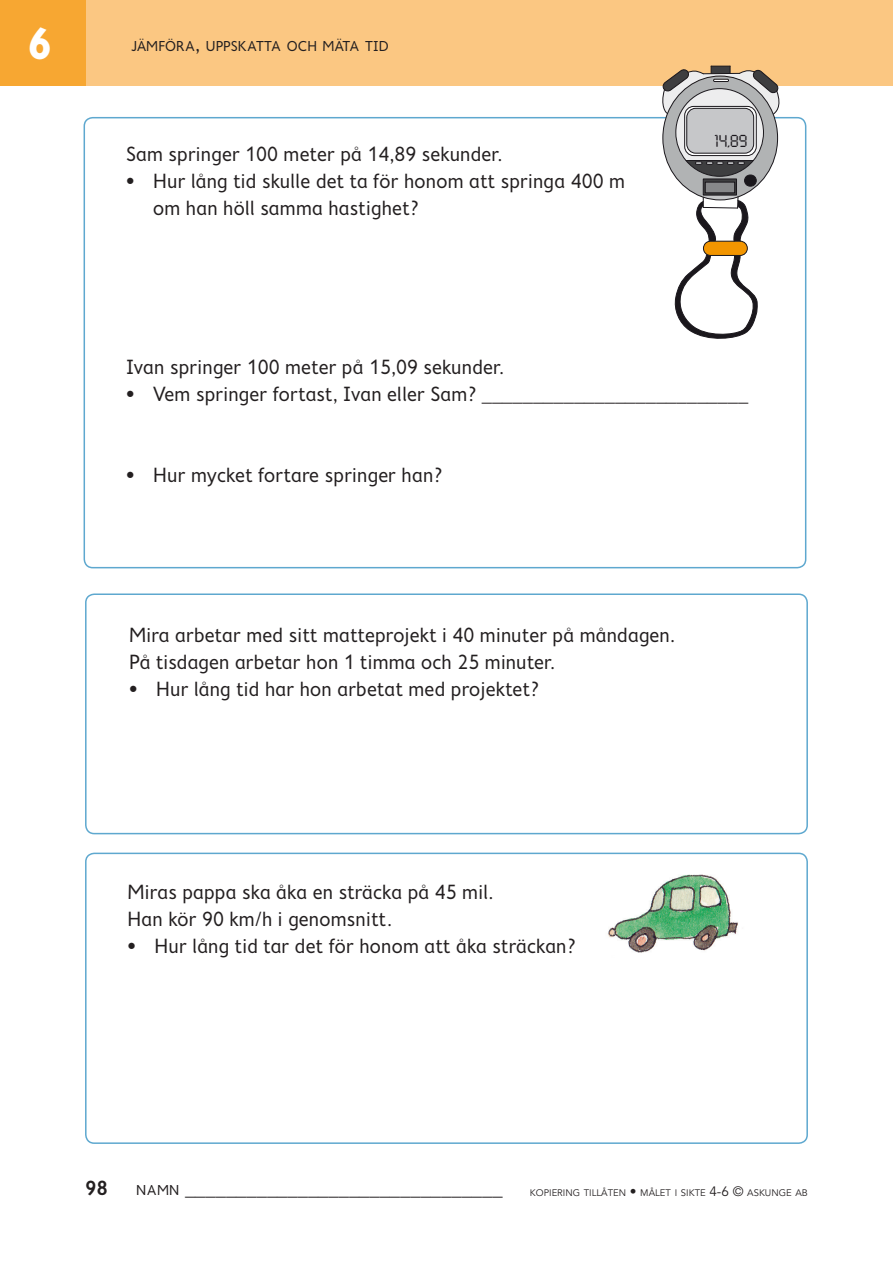
<style>
.page{position:relative;width:893px;height:1263px;background:#fff}
.page>*{position:absolute;margin:0;border:0;box-sizing:border-box;transform-origin:0 0}
.Kolumntitel{font:700 45px "Fiendstar";color:#fff}
.Brödtext{font:21px/27px "Fiendstar";color:#231f20}
.t1{font:600 21px "Fiendstar";color:#231f20}
.t2{font:15.3px "Digital ICG";color:#1a171c}
.Rubrik_3{font:14.7px "Fiendstar";color:#231f20}
.t3{font:9.45px "Avenir";color:#231f20}
.s1{font-size:21px}
.s2{font-size:14.7px}
.s3{font-size:13.5px}
</style>
<div class="page">
<div style="left:0;top:0;width:893px;height:85px;background:#fbc782"></div>
<div style="left:0;top:0;width:85px;height:85px;background:#f7a732"></div>
<div style="left:85px;top:853px;width:723px;height:291px;border:2px solid #5ea8cf;border-radius:9px"></div>
<div style="left:85px;top:593px;width:723px;height:241px;border:2px solid #5ea8cf;border-radius:9px"></div>
<div style="left:84px;top:117px;width:722px;height:451px;border:2px solid #5ea8cf;border-radius:9px"></div>
<img style="left:608px;top:874px;width:130px;height:79px">
<svg style="left:660px;top:66px;width:123px;height:273px"></svg>
<p class="Kolumntitel" style="left:28px;top:18px;width:26px">6</p>
<p class="Rubrik_3" style="left:131px;top:38px;width:259px">JÄMFÖRA<span class="s1">,</span> UPPSKATTA OCH MÄTA TID</p>
<p class="Brödtext" style="left:126px;top:140px;width:378px">Sam springer 100 meter på 14,89 sekunder.</p>
<p class="Brödtext" style="left:153px;top:167px;width:474px;text-indent:-27px">• Hur lång tid skulle det ta för honom att springa 400 m om han höll samma hastighet?</p>
<p class="t2" style="left:714px;top:131px;width:35px">14,89</p>
<p class="Brödtext" style="left:126px;top:354px;width:380px">Ivan springer 100 meter på 15,09 sekunder.</p>
<p class="Brödtext" style="left:126px;top:381px;width:624px">• Vem springer fortast, Ivan eller Sam? __________________________</p>
<p class="Brödtext" style="left:126px;top:462px;width:318px">• Hur mycket fortare springer han?</p>
<p class="Brödtext" style="left:129px;top:621px;width:548px">Mira arbetar med sitt matteprojekt i 40 minuter på måndagen.</p>
<p class="Brödtext" style="left:129px;top:648px;width:428px">På tisdagen arbetar hon 1 timma och 25 minuter.</p>
<p class="Brödtext" style="left:129px;top:675px;width:411px">• Hur lång tid har hon arbetat med projektet?</p>
<p class="Brödtext" style="left:128px;top:879px;width:368px">Miras pappa ska åka en sträcka på 45 mil.<br>Han kör 90 km/h i genomsnitt.</p>
<p class="Brödtext" style="left:128px;top:933px;width:450px">• Hur lång tid tar det för honom att åka sträckan?</p>
<p class="t1" style="left:85px;top:1176px;width:25px">98</p>
<p class="Brödtext" style="left:136px;top:1174px;width:368px"><span class="s2">NAMN</span> _______________________________</p>
<p class="t3" style="left:530px;top:1187px;width:280px">KOPIERING TILLÅTEN <span class="s3">•</span> MÅLET I SIKTE <span class="s3">4-6 ©</span> ASKUNGE AB</p>
</div>
